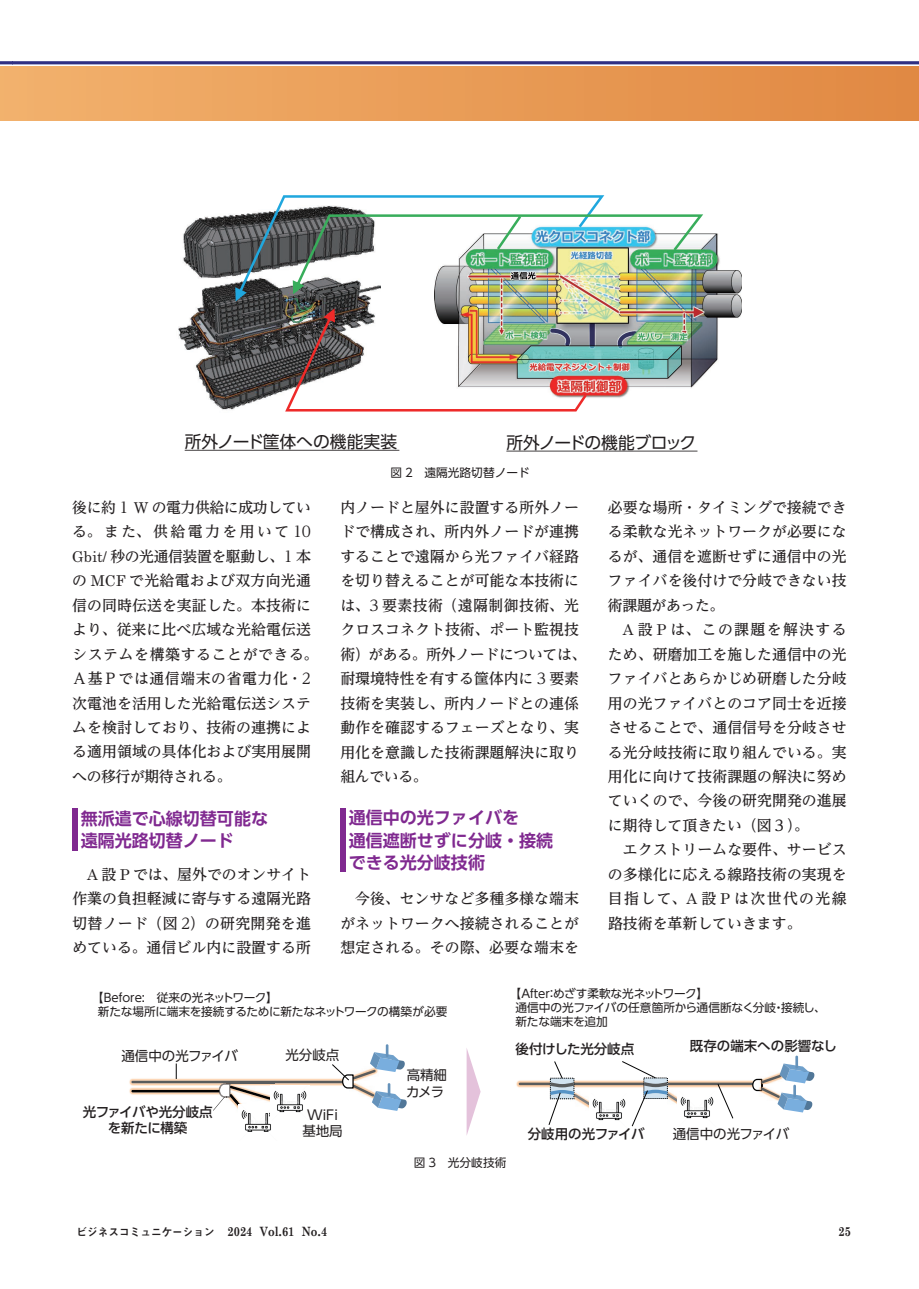
<style>
.page{position:relative;width:919px;height:1289px;background:#fff}
.page>*{position:absolute;margin:0;border:0;box-sizing:border-box;transform-origin:0 0}
.t1{font:700 16.95px/22.4px "UD Shin Go Pro De";color:#802990}
.t2{font:16.8px "UD Shin Go Pro";color:#231f20}
.t3{font:16.8px "UD Shin Go Pro";letter-spacing:-.065em;color:#231f20}
.t4{font:500 14.85px/24.5px "UD Reimin Pro";color:#231f20;text-align:justify}
.t5{font:500 13.5px/16.4px "UD Shin Go Pro";letter-spacing:-.005em;color:#231f20;text-align:center}
.t6{font:13.5px "UD Shin Go Pro";letter-spacing:-.02em;color:#231f20}
.t7{font:13.5px/16.4px "UD Shin Go Pro";color:#231f20}
.t8{font:12.75px "Century Sb Bold SI";color:#231f20;scale:.85 1}
.t9{font:11.7px/14px "UD Shin Go Pro";letter-spacing:-.005em;color:#231f20}
.s1{font-weight:400}
.s2{font-family:"Century Sb SI";font-weight:400}
.s3{font-family:"Midashi Go Pro MB31";font-size:10.65px}
</style>
<div class="page">
<div style="left:0;top:66px;width:13px;height:55px;background:#f2b16d"></div>
<svg style="left:0;top:61px;width:13px;height:3px"></svg>
<div style="left:13px;top:66px;width:905px;height:55px;background:linear-gradient(to right,#f2b06c,#e08842)"></div>
<hr style="left:13px;top:61px;width:905px;height:3px;background:#303083">
<img style="left:129px;top:1087px;width:84px;height:8px">
<hr style="left:131px;top:1089px;width:90px;height:3px;background:#030303">
<img style="left:129px;top:1077px;width:203px;height:9px">
<hr style="left:131px;top:1080px;width:213px;height:3px;background:#595c5d">
<svg style="left:176px;top:1063px;width:1px;height:15px"></svg>
<svg style="left:213px;top:1083px;width:58px;height:28px"></svg>
<img style="left:238px;top:1104px;width:33px;height:28px">
<img style="left:270px;top:1085px;width:39px;height:35px">
<img style="left:516px;top:1080px;width:236px;height:8px">
<hr style="left:520px;top:1082px;width:232px;height:3px;background:#595c5d">
<svg style="left:717px;top:1084px;width:16px;height:34px"></svg>
<svg style="left:546px;top:1061px;width:49px;height:64px"></svg>
<svg style="left:621px;top:1061px;width:68px;height:65px"></svg>
<img style="left:589px;top:1093px;width:39px;height:33px">
<img style="left:677px;top:1091px;width:37px;height:35px">
<svg style="left:466px;top:1048px;width:14px;height:87px"></svg>
<svg style="left:332px;top:1044px;width:75px;height:66px"></svg>
<svg style="left:752px;top:1055px;width:62px;height:57px"></svg>
<img style="left:178px;top:214px;width:202px;height:198px">
<img style="left:434px;top:233px;width:307px;height:165px">
<svg style="left:185px;top:450px;width:214px;height:1px"></svg>
<svg style="left:506px;top:450px;width:191px;height:1px"></svg>
<img style="left:285px;top:308px;width:301px;height:103px">
<img style="left:235px;top:195px;width:468px;height:106px">
<div style="left:72px;top:808px;width:5px;height:42px;background:#802990"></div>
<div style="left:340px;top:808px;width:5px;height:64px;background:#802990"></div>
<p class="t2" style="left:185px;top:428px;width:214px">所外ノード筐体への機能実装</p>
<p class="t3" style="left:506px;top:429px;width:191px">所外ノードの機能ブロック</p>
<p class="t9" style="left:390px;top:465px;width:141px">図 2　遠隔光路切替ノード</p>
<p class="t4" style="left:72px;top:494px;width:247px;text-align:left">後に約 <span class="s1">1</span> <span class="s2">W</span> の電力供給に成功している。また、供給電力を用いて<span class="s1">10<br></span><span class="s2">Gbit/</span> 秒の光通信装置を駆動し、<span class="s1">1</span> 本の <span class="s2">MCF</span> で光給電および双方向光通信の同時伝送を実証した。本技術により、従来に比べ広域な光給電伝送システムを構築することができる。<br>Ａ基Ｐでは通信端末の省電力化<span class="s1">・2</span>次電池を活用した光給電伝送システムを検討しており、技術の連携による適用領域の具体化および実用展開への移行が期待される。</p>
<p class="t4" style="left:340px;top:494px;width:247px;text-align:left">内ノードと屋外に設置する所外ノードで構成され、所内外ノードが連携することで遠隔から光ファイバ経路を切り替えることが可能な本技術には、<span class="s1">3</span> 要素技術（遠隔制御技術、光クロスコネクト技術、ポート監視技術）がある。所外ノードについては、耐環境特性を有する筐体内に <span class="s1">3</span> 要素技術を実装し、所内ノードとの連係動作を確認するフェーズとなり、実用化を意識した技術課題解決に取り組んでいる。</p>
<p class="t1" style="left:81px;top:806px;width:189px">無派遣で心線切替可能な遠隔光路切替ノード</p>
<p class="t1" style="left:349px;top:806px;width:206px">通信中の光ファイバを<br>通信遮断せずに分岐・接続できる光分岐技術</p>
<p class="t4" style="left:72px;top:861px;width:240px;text-indent:15px"><span class="s2">A</span> 設 <span class="s2">P</span> では、屋外でのオンサイト作業の負担軽減に寄与する遠隔光路切替ノード（図 <span class="s1">2</span>）の研究開発を進めている。通信ビル内に設置する所</p>
<p class="t4" style="left:340px;top:886px;width:240px;text-indent:15px">今後、センサなど多種多様な端末がネットワークへ接続されることが想定される。その際、必要な端末を</p>
<p class="t4" style="left:608px;top:494px;width:240px">必要な場所<span class="s1">・</span>タイミングで接続できる柔軟な光ネットワークが必要になるが、通信を遮断せずに通信中の光ファイバを後付けで分岐できない技術課題があった。</p>
<p class="t4" style="left:608px;top:617px;width:240px;text-indent:15px"><span class="s2">A</span> 設 <span class="s2">P</span> は、この課題を解決するため、研磨加工を施した通信中の光ファイバとあらかじめ研磨した分岐用の光ファイバとのコア同士を近接させることで、通信信号を分岐させる光分岐技術に取り組んでいる。実用化に向けて技術課題の解決に努めていくので、今後の研究開発の進展に期待して頂きたい（図３）。</p>
<p class="t4" style="left:608px;top:837px;width:240px;text-indent:15px">エクストリームな要件、サービスの多様化に応える線路技術の実現を目指して、<span class="s2">A</span> 設 <span class="s2">P</span> は次世代の光線路技術を革新していきます。</p>
<p class="t9" style="left:98px;top:990px;width:351px;text-indent:-6px">【Before:　従来の光ネットワーク】<br>新たな場所に端末を接続するために新たなネットワークの構築が必要</p>
<p class="t9" style="left:515px;top:985px;width:312px;text-indent:-6px">【After：めざす柔軟な光ネットワーク】<br>通信中の光ファイバの任意箇所から通信断なく分岐・接続し、新たな端末を追加</p>
<p class="t6" style="left:121px;top:1044px;width:118px">通信中の光ファイバ</p>
<p class="t7" style="left:285px;top:1046px;width:55px">光分岐点</p>
<p class="t5" style="left:83px;top:1102px;width:131px">光ファイバや光分岐点を新たに構築</p>
<p class="t7" style="left:302px;top:1106px;width:42px;text-align:center">WiFi基地局</p>
<p class="t7" style="left:406px;top:1066px;width:42px">高精細カメラ</p>
<p class="t5" style="left:515px;top:1040px;width:120px">後付けした光分岐点</p>
<p class="t5" style="left:689px;top:1037px;width:148px">既存の端末への影響なし</p>
<p class="t9" style="left:414px;top:1155px;width:94px">図 3　光分岐技術</p>
<p class="t5" style="left:528px;top:1125px;width:118px">分岐用の光ファイバ</p>
<p class="t6" style="left:672px;top:1122px;width:118px">通信中の光ファイバ</p>
<p class="t8" style="left:77px;top:1221px;width:296px"><span class="s3">ビジネスコミュニケーション</span> 2024 Vol.61 No.4</p>
<p class="t8" style="left:838px;top:1221px;width:16px">25</p>
</div>
